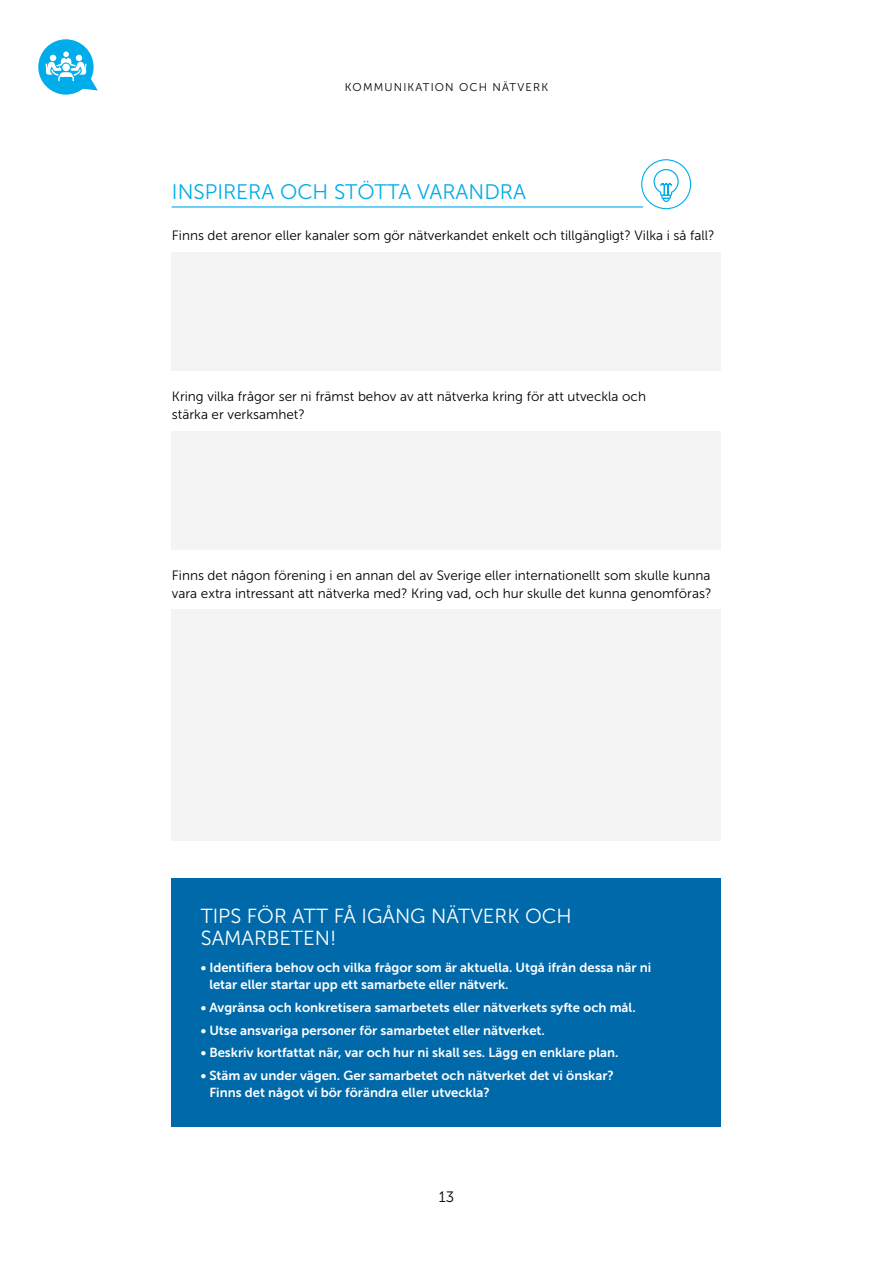
<style>
.page{position:relative;width:893px;height:1263px;background:#fff}
.page>*{position:absolute;margin:0;border:0;box-sizing:border-box;transform-origin:0 0}
.t1{font:21px "Museo Sans 300";color:#00ace9}
.t2{font:20.4px/22.5px "Museo Sans 300";color:#fff}
.t3{font:15px "Museo Sans 300";color:#000}
.t4{font:13.5px/18px "Museo Sans 300";color:#000}
.t5{font:13.05px/16.6px "Museo Sans 700";color:#fff}
.t6{font:11.25px "Museo Sans 300";letter-spacing:.1em;color:#000}
</style>
<div class="page">
<div style="left:172px;top:252px;width:549px;height:118px;background:#f4f4f4"></div>
<div style="left:172px;top:431px;width:549px;height:118px;background:#f4f4f4"></div>
<div style="left:641px;top:159px;width:50px;height:50px;border:1px solid #00ace9;border-radius:50%"></div>
<hr style="left:172px;top:206px;width:471px;height:2px;background:#00ace9">
<div style="left:172px;top:609px;width:549px;height:232px;background:#f4f4f4"></div>
<svg style="left:653px;top:169px;width:26px;height:33px"></svg>
<div style="left:172px;top:878px;width:549px;height:249px;background:#0069a9"></div>
<div style="left:38px;top:39px;width:56px;height:56px;background:#00ace9;border-radius:50%"></div>
<svg style="left:46px;top:51px;width:52px;height:39px"></svg>
<p class="t6" style="left:345px;top:81px;width:205px">KOMMUNIKATION OCH NÄTVERK</p>
<h1 class="t1" style="left:172px;top:180px;width:356px">INSPIRERA OCH STÖTTA VARANDRA</h1>
<p class="t4" style="left:172px;top:226px;width:544px">Finns det arenor eller kanaler som gör nätverkandet enkelt och tillgängligt? Vilka i så fall?</p>
<p class="t4" style="left:172px;top:388px;width:476px">Kring vilka frågor ser ni främst behov av att nätverka kring för att utveckla och stärka er verksamhet?</p>
<p class="t4" style="left:172px;top:566px;width:541px">Finns det någon förening i en annan del av Sverige eller internationellt som skulle kunna vara extra intressant att nätverka med? Kring vad, och hur skulle det kunna genomföras?</p>
<h2 class="t2" style="left:201px;top:904px;width:373px">TIPS FÖR ATT FÅ IGÅNG NÄTVERK OCH<br>SAMARBETEN!</h2>
<p class="t5" style="left:209px;top:959px;width:444px;text-indent:-9px">• Identifiera behov och vilka frågor som är aktuella. Utgå ifrån dessa när ni letar eller startar upp ett samarbete eller nätverk.</p>
<p class="t5" style="left:201px;top:999px;width:436px">• Avgränsa och konkretisera samarbetets eller nätverkets syfte och mål.</p>
<p class="t5" style="left:201px;top:1022px;width:346px">• Utse ansvariga personer för samarbetet eller nätverket.</p>
<p class="t5" style="left:201px;top:1044px;width:419px">• Beskriv kortfattat när, var och hur ni skall ses. Lägg en enklare plan.</p>
<p class="t5" style="left:209px;top:1067px;width:406px;text-indent:-9px">• Stäm av under vägen. Ger samarbetet och nätverket det vi önskar?<br>Finns det något vi bör förändra eller utveckla?</p>
<p class="t3" style="left:439px;top:1189px;width:17px">13</p>
</div>
